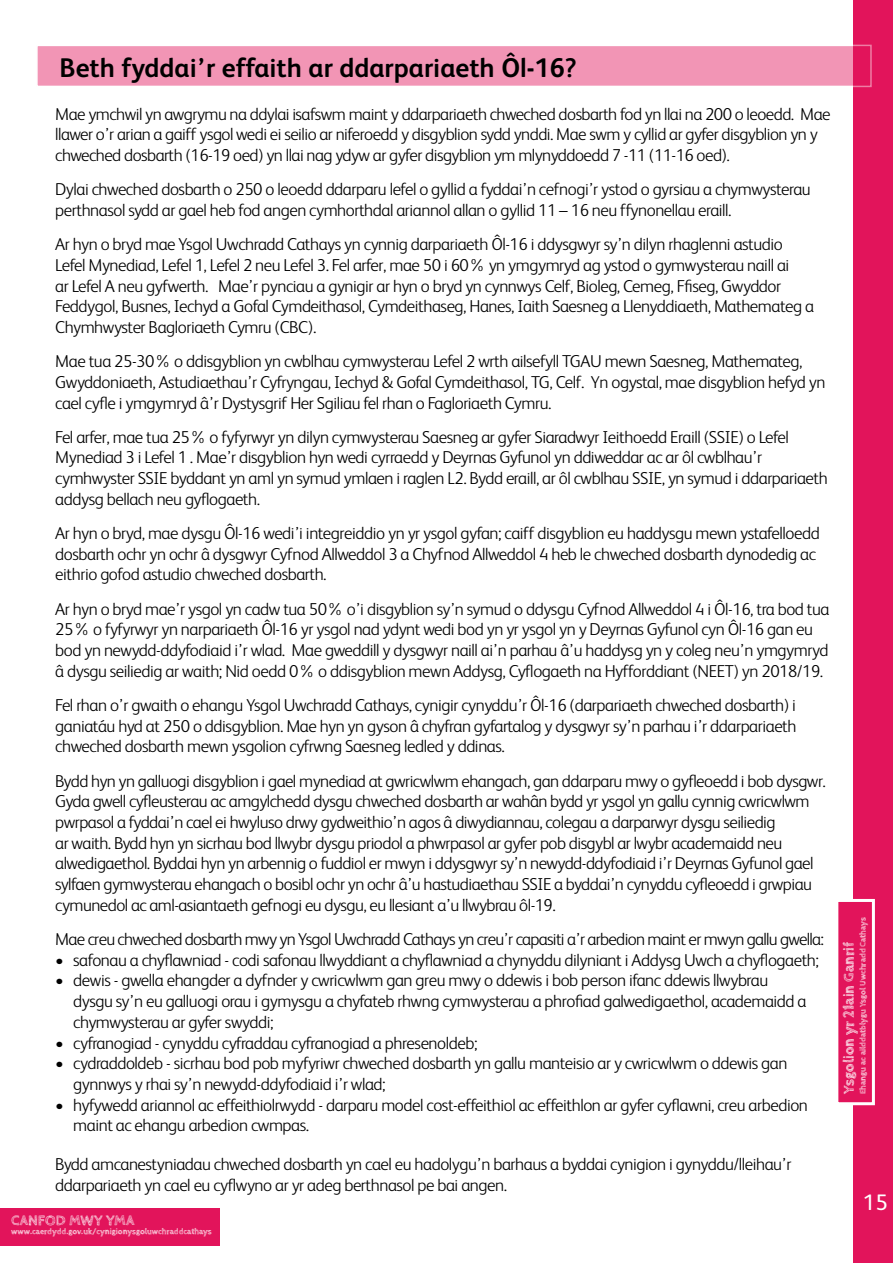
<style>
.page{position:relative;width:893px;height:1263px;background:#fff}
.page>*{position:absolute;margin:0;border:0;box-sizing:border-box;transform-origin:0 0}
.t1{font:700 27px "FS Albert";color:#000}
.t2{font:22.5px "FS Albert";color:#fff}
.t3{font:300 17.25px/20.7px "FS Albert";letter-spacing:-.025em;color:#000}
.t4{font:700 14.85px "Cabin Sketch";color:#fff}
.t5{font:700 8.4px "Cabin Sketch";color:#fff}
</style>
<div class="page">
<div style="left:0;top:1208px;width:220px;height:38px;background:#e2145b"></div>
<div style="left:853px;top:0;width:40px;height:1263px;background:#e2145b"></div>
<div style="left:36px;top:45px;width:836px;height:42px;background:#f295b5;border:2px solid #fff"></div>
<div style="left:835px;top:899px;width:40px;height:206px;background:#e2145b;border:3px solid #fff"></div>
<h1 class="t1" style="left:60px;top:49px;width:519px">Beth fyddai’r effaith ar ddarpariaeth Ôl-16?</h1>
<p class="t3" style="left:55px;top:103px;width:777px">Mae ymchwil yn awgrymu na ddylai isafswm maint y ddarpariaeth chweched dosbarth fod yn llai na 200 o leoedd. Mae llawer o’r arian a gaiff ysgol wedi ei seilio ar niferoedd y disgyblion sydd ynddi. Mae swm y cyllid ar gyfer disgyblion yn y chweched dosbarth (16-19 oed) yn llai nag ydyw ar gyfer disgyblion ym mlynyddoedd 7 -11 (11-16 oed).</p>
<p class="t3" style="left:55px;top:178px;width:757px">Dylai chweched dosbarth o 250 o leoedd ddarparu lefel o gyllid a fyddai’n cefnogi’r ystod o gyrsiau a chymwysterau perthnasol sydd ar gael heb fod angen cymhorthdal ariannol allan o gyllid 11 – 16 neu ffynonellau eraill.</p>
<p class="t3" style="left:55px;top:233px;width:760px">Ar hyn o bryd mae Ysgol Uwchradd Cathays yn cynnig darpariaeth Ôl-16 i ddysgwyr sy’n dilyn rhaglenni astudio Lefel Mynediad, Lefel 1, Lefel 2 neu Lefel 3. Fel arfer, mae 50 i 60% yn ymgymryd ag ystod o gymwysterau naill ai<br>ar Lefel A neu gyfwerth. Mae’r pynciau a gynigir ar hyn o bryd yn cynnwys Celf, Bioleg, Cemeg, Ffiseg, Gwyddor Feddygol, Busnes, Iechyd a Gofal Cymdeithasol, Cymdeithaseg, Hanes, Iaith Saesneg a Llenyddiaeth, Mathemateg a Chymhwyster Bagloriaeth Cymru (CBC).</p>
<p class="t3" style="left:55px;top:350px;width:772px">Mae tua 25-30% o ddisgyblion yn cwblhau cymwysterau Lefel 2 wrth ailsefyll TGAU mewn Saesneg, Mathemateg,<br>Gwyddoniaeth, Astudiaethau’r Cyfryngau, Iechyd &amp; Gofal Cymdeithasol, TG, Celf. Yn ogystal, mae disgyblion hefyd yn cael cyfle i ymgymryd â’r Dystysgrif Her Sgiliau fel rhan o Fagloriaeth Cymru.</p>
<p class="t3" style="left:55px;top:426px;width:774px">Fel arfer, mae tua 25% o fyfyrwyr yn dilyn cymwysterau Saesneg ar gyfer Siaradwyr Ieithoedd Eraill (SSIE) o Lefel Mynediad 3 i Lefel 1 . Mae’r disgyblion hyn wedi cyrraedd y Deyrnas Gyfunol yn ddiweddar ac ar ôl cwblhau’r cymhwyster SSIE byddant yn aml yn symud ymlaen i raglen L2. Bydd eraill, ar ôl cwblhau SSIE, yn symud i ddarpariaeth addysg bellach neu gyflogaeth.</p>
<p class="t3" style="left:55px;top:522px;width:766px">Ar hyn o bryd, mae dysgu Ôl-16 wedi’i integreiddio yn yr ysgol gyfan; caiff disgyblion eu haddysgu mewn ystafelloedd dosbarth ochr yn ochr â dysgwyr Cyfnod Allweddol 3 a Chyfnod Allweddol 4 heb le chweched dosbarth dynodedig ac eithrio gofod astudio chweched dosbarth.</p>
<p class="t3" style="left:55px;top:598px;width:776px">Ar hyn o bryd mae’r ysgol yn cadw tua 50% o’i disgyblion sy’n symud o ddysgu Cyfnod Allweddol 4 i Ôl-16, tra bod tua 25% o fyfyrwyr yn narpariaeth Ôl-16 yr ysgol nad ydynt wedi bod yn yr ysgol yn y Deyrnas Gyfunol cyn Ôl-16 gan eu bod yn newydd-ddyfodiaid i’r wlad. Mae gweddill y dysgwyr naill ai’n parhau â’u haddysg yn y coleg neu’n ymgymryd â dysgu seiliedig ar waith; Nid oedd 0% o ddisgyblion mewn Addysg, Cyflogaeth na Hyfforddiant (NEET) yn 2018/19.</p>
<p class="t3" style="left:55px;top:694px;width:743px;text-align:justify">Fel rhan o’r gwaith o ehangu Ysgol Uwchradd Cathays, cynigir cynyddu’r Ôl-16 (darpariaeth chweched dosbarth) i ganiatáu hyd at 250 o ddisgyblion. Mae hyn yn gyson â chyfran gyfartalog y dysgwyr sy’n parhau i’r ddarpariaeth chweched dosbarth mewn ysgolion cyfrwng Saesneg ledled y ddinas.</p>
<p class="t3" style="left:55px;top:769px;width:772px">Bydd hyn yn galluogi disgyblion i gael mynediad at gwricwlwm ehangach, gan ddarparu mwy o gyfleoedd i bob dysgwr.<br>Gyda gwell cyfleusterau ac amgylchedd dysgu chweched dosbarth ar wahân bydd yr ysgol yn gallu cynnig cwricwlwm pwrpasol a fyddai’n cael ei hwyluso drwy gydweithio’n agos â diwydiannau, colegau a darparwyr dysgu seiliedig<br>ar waith. Bydd hyn yn sicrhau bod llwybr dysgu priodol a phwrpasol ar gyfer pob disgybl ar lwybr academaidd neu alwedigaethol. Byddai hyn yn arbennig o fuddiol er mwyn i ddysgwyr sy’n newydd-ddyfodiaid i’r Deyrnas Gyfunol gael sylfaen gymwysterau ehangach o bosibl ochr yn ochr â’u hastudiaethau SSIE a byddai’n cynyddu cyfleoedd i grwpiau cymunedol ac aml-asiantaeth gefnogi eu dysgu, eu llesiant a’u llwybrau ôl-19.</p>
<p class="t3" style="left:55px;top:928px;width:770px">Mae creu chweched dosbarth mwy yn Ysgol Uwchradd Cathays yn creu’r capasiti a’r arbedion maint er mwyn gallu gwella:</p>
<p class="t3" style="left:55px;top:949px;width:765px">• safonau a chyflawniad - codi safonau llwyddiant a chyflawniad a chynyddu dilyniant i Addysg Uwch a chyflogaeth;</p>
<p class="t3" style="left:73px;top:969px;width:735px;text-indent:-18px">• dewis - gwella ehangder a dyfnder y cwricwlwm gan greu mwy o ddewis i bob person ifanc ddewis llwybrau dysgu sy’n eu galluogi orau i gymysgu a chyfateb rhwng cymwysterau a phrofiad galwedigaethol, academaidd a chymwysterau ar gyfer swyddi;</p>
<p class="t3" style="left:55px;top:1031px;width:424px">• cyfranogiad - cynyddu cyfraddau cyfranogiad a phresenoldeb;</p>
<p class="t3" style="left:73px;top:1052px;width:716px;text-indent:-18px">• cydraddoldeb - sicrhau bod pob myfyriwr chweched dosbarth yn gallu manteisio ar y cwricwlwm o ddewis gan gynnwys y rhai sy’n newydd-ddyfodiaid i’r wlad;</p>
<p class="t3" style="left:73px;top:1093px;width:736px;text-indent:-18px">• hyfywedd ariannol ac effeithiolrwydd - darparu model cost-effeithiol ac effeithlon ar gyfer cyflawni, creu arbedion maint ac ehangu arbedion cwmpas.</p>
<p class="t3" style="left:55px;top:1153px;width:738px">Bydd amcanestyniadau chweched dosbarth yn cael eu hadolygu’n barhaus a byddai cynigion i gynyddu/lleihau’r ddarpariaeth yn cael eu cyflwyno ar yr adeg berthnasol pe bai angen.</p>
<p class="t4" style="left:11px;top:1212px;width:125px">CANFOD MWY YMA</p>
<p class="t5" style="left:11px;top:1227px;width:202px">www.caerdydd.gov.uk/cynigionysgoluwchraddcathays</p>
<p class="t5" style="left:858px;top:1094px;width:178px;rotate:-90deg">Ehangu ac ailddatblygu Ysgol Uwchradd Cathays</p>
<p class="t4" style="left:840px;top:1094px;width:153px;rotate:-90deg">Ysgolion yr 21ain Ganrif</p>
<h2 class="t2" style="left:863px;top:1187px;width:26px">15</h2>
</div>
